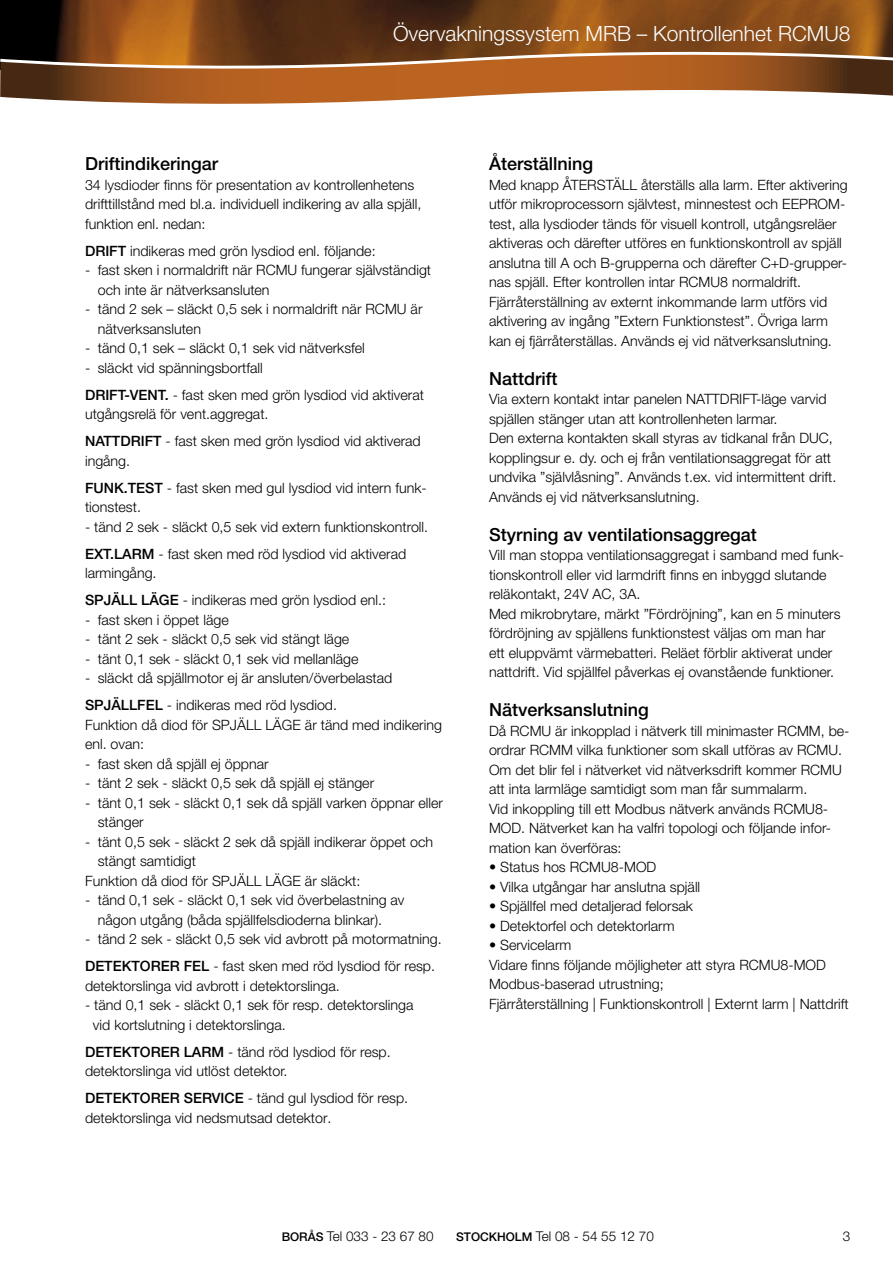
<style>
.page{position:relative;width:893px;height:1263px;background:#fff}
.page>*{position:absolute;margin:0;border:0;box-sizing:border-box;transform-origin:0 0}
.t1{font:300 21px "Helvetica Neue LT Std";color:#fff}
.t2{font:500 18px "Helvetica Neue LT Std";color:#000}
.t3{font:300 14.25px/19.5px "Helvetica Neue LT Std";color:#000}
.t4{font:300 13.5px "Helvetica Neue LT Std";color:#000}
.s1{font-weight:500}
.s2{font-weight:500;font-size:12px}
</style>
<div class="page">
<img style="left:0;top:0;width:893px;height:45px">
<svg style="left:0;top:79px;width:893px;height:25px"></svg>
<svg style="left:0;top:45px;width:893px;height:34px;background:#945a2d"></svg>
<h1 class="t1" style="left:393px;top:21px;width:459px">Övervakningssystem MRB – Kontrollenhet RCMU8</h1>
<p class="t2" style="left:85px;top:153px;width:135px">Driftindikeringar</p>
<p class="t3" style="left:85px;top:175px;width:338px">34 lysdioder finns för presentation av kontrollenhetens drifttillstånd med bl.a. individuell indikering av alla spjäll, funktion enl. nedan:</p>
<p class="t3" style="left:85px;top:241px;width:292px"><span class="s1">DRIFT</span> indikeras med grön lysdiod enl. följande:</p>
<p class="t3" style="left:98px;top:260px;width:335px;text-indent:-13px">- fast sken i normaldrift när RCMU fungerar självständigt och inte är nätverksansluten</p>
<p class="t3" style="left:98px;top:299px;width:326px;text-indent:-13px">- tänd 2 sek – släckt 0,5 sek i normaldrift när RCMU är nätverksansluten</p>
<p class="t3" style="left:85px;top:338px;width:281px">- tänd 0,1 sek – släckt 0,1 sek vid nätverksfel</p>
<p class="t3" style="left:85px;top:354px;width:340px;line-height:27px">- släckt vid spänningsbortfall<br><span class="s1">DRIFT-VENT.</span> - fast sken med grön lysdiod vid aktiverat</p>
<p class="t3" style="left:85px;top:400px;width:337px;line-height:27px">utgångsrelä för vent.aggregat.<br><span class="s1">NATTDRIFT</span> - fast sken med grön lysdiod vid aktiverad</p>
<p class="t3" style="left:85px;top:447px;width:343px;line-height:27px">ingång.<br><span class="s1">FUNK.TEST</span> - fast sken med gul lysdiod vid intern funk-</p>
<p class="t3" style="left:85px;top:497px;width:57px">tionstest.</p>
<p class="t3" style="left:85px;top:513px;width:345px;line-height:27px">- tänd 2 sek - släckt 0,5 sek vid extern funktionskontroll.<br><span class="s1">EXT.LARM</span> - fast sken med röd lysdiod vid aktiverad</p>
<p class="t3" style="left:85px;top:559px;width:302px;line-height:27px">larmingång.<br><span class="s1">SPJÄLL LÄGE</span> - indikeras med grön lysdiod enl.:</p>
<p class="t3" style="left:85px;top:609px;width:145px">- fast sken i öppet läge</p>
<p class="t3" style="left:85px;top:629px;width:266px">- tänt 2 sek - släckt 0,5 sek vid stängt läge</p>
<p class="t3" style="left:85px;top:648px;width:275px">- tänt 0,1 sek - släckt 0,1 sek vid mellanläge</p>
<p class="t3" style="left:85px;top:664px;width:309px;line-height:27px">- släckt då spjällmotor ej är ansluten/överbelastad<br><span class="s1">SPJÄLLFEL</span> - indikeras med röd lysdiod.</p>
<p class="t3" style="left:85px;top:714px;width:358px">Funktion då diod för SPJÄLL LÄGE är tänd med indikering enl. ovan:</p>
<p class="t3" style="left:85px;top:753px;width:185px">- fast sken då spjäll ej öppnar</p>
<p class="t3" style="left:85px;top:773px;width:291px">- tänt 2 sek - släckt 0,5 sek då spjäll ej stänger</p>
<p class="t3" style="left:98px;top:792px;width:347px;text-indent:-13px">- tänt 0,1 sek - släckt 0,1 sek då spjäll varken öppnar eller stänger</p>
<p class="t3" style="left:85px;top:831px;width:349px">- tänt 0,5 sek - släckt 2 sek då spjäll indikerar öppet och</p>
<p class="t3" style="left:98px;top:851px;width:100px">stängt samtidigt</p>
<p class="t3" style="left:85px;top:870px;width:277px">Funktion då diod för SPJÄLL LÄGE är släckt:</p>
<p class="t3" style="left:98px;top:890px;width:308px;text-indent:-13px">- tänd 0,1 sek - släckt 0,1 sek vid överbelastning av någon utgång (båda spjällfelsdioderna blinkar).</p>
<p class="t3" style="left:85px;top:925px;width:358px;line-height:27px">- tänd 2 sek - släckt 0,5 sek vid avbrott på motormatning.<br><span class="s1">DETEKTORER FEL</span> - fast sken med röd lysdiod för resp.</p>
<p class="t3" style="left:85px;top:975px;width:256px">detektorslinga vid avbrott i detektorslinga.</p>
<p class="t3" style="left:93px;top:995px;width:322px;text-indent:-8px">- tänd 0,1 sek - släckt 0,1 sek för resp. detektorslinga vid kortslutning i detektorslinga.</p>
<p class="t3" style="left:85px;top:1041px;width:307px"><span class="s1">DETEKTORER LARM</span> - tänd röd lysdiod för resp. detektorslinga vid utlöst detektor.</p>
<p class="t3" style="left:85px;top:1088px;width:325px"><span class="s1">DETEKTORER SERVICE</span> - tänd gul lysdiod för resp. detektorslinga vid nedsmutsad detektor.</p>
<p class="t2" style="left:489px;top:153px;width:106px">Återställning</p>
<p class="t3" style="left:489px;top:175px;width:360px">Med knapp ÅTERSTÄLL återställs alla larm. Efter aktivering utför mikroprocessorn självtest, minnestest och EEPROM&shy;test, alla lysdioder tänds för visuell kontroll, utgångsreläer aktiveras och därefter utföres en funktionskontroll av spjäll anslutna till A och B-grupperna och därefter C+D-grupper&shy;nas spjäll. Efter kontrollen intar RCMU8 normaldrift.<br>Fjärråterställning av externt inkommande larm utförs vid aktivering av ingång ”Extern Funktionstest”. Övriga larm kan ej fjärråterställas. Används ej vid nätverksanslutning.</p>
<p class="t2" style="left:489px;top:368px;width:70px">Nattdrift</p>
<p class="t3" style="left:489px;top:389px;width:349px">Via extern kontakt intar panelen NATTDRIFT-läge varvid spjällen stänger utan att kontrollenheten larmar.<br>Den externa kontakten skall styras av tidkanal från DUC, kopplingsur e. dy. och ej från ventilationsaggregat för att undvika ”självlåsning”. Används t.ex. vid intermittent drift.<br>Används ej vid nätverksanslutning.</p>
<p class="t2" style="left:489px;top:524px;width:269px">Styrning av ventilationsaggregat</p>
<p class="t3" style="left:489px;top:545px;width:357px">Vill man stoppa ventilationsaggregat i samband med funk&shy;tionskontroll eller vid larmdrift finns en inbyggd slutande reläkontakt, 24V AC, 3A.<br>Med mikrobrytare, märkt ”Fördröjning”, kan en 5 minuters fördröjning av spjällens funktionstest väljas om man har ett eluppvämt värmebatteri. Reläet förblir aktiverat under nattdrift. Vid spjällfel påverkas ej ovanstående funktioner.</p>
<p class="t2" style="left:489px;top:699px;width:161px">Nätverksanslutning</p>
<p class="t3" style="left:489px;top:721px;width:362px">Då RCMU är inkopplad i nätverk till minimaster RCMM, be&shy;ordrar RCMM vilka funktioner som skall utföras av RCMU.<br>Om det blir fel i nätverket vid nätverksdrift kommer RCMU att inta larmläge samtidigt som man får summalarm.<br>Vid inkoppling till ett Modbus nätverk används RCMU8- MOD. Nätverket kan ha valfri topologi och följande infor&shy;mation kan överföras:</p>
<p class="t3" style="left:489px;top:857px;width:169px">• Status hos RCMU8-MOD</p>
<p class="t3" style="left:489px;top:877px;width:213px">• Vilka utgångar har anslutna spjäll</p>
<p class="t3" style="left:489px;top:896px;width:206px">• Spjällfel med detaljerad felorsak</p>
<p class="t3" style="left:489px;top:915px;width:187px">• Detektorfel och detektorlarm</p>
<p class="t3" style="left:489px;top:935px;width:361px">• Servicelarm<br>Vidare finns följande möjligheter att styra RCMU8-MOD Modbus-baserad utrustning;<br>Fjärråterställning | Funktionskontroll | Externt larm | Nattdrift</p>
<p class="t4" style="left:282px;top:1228px;width:153px"><span class="s2">BORÅS</span> Tel 033 - 23 67 80</p>
<p class="t4" style="left:456px;top:1228px;width:199px"><span class="s2">STOCKHOLM</span> Tel 08 - 54 55 12 70</p>
<p class="t4" style="left:843px;top:1228px;width:9px">3</p>
</div>
